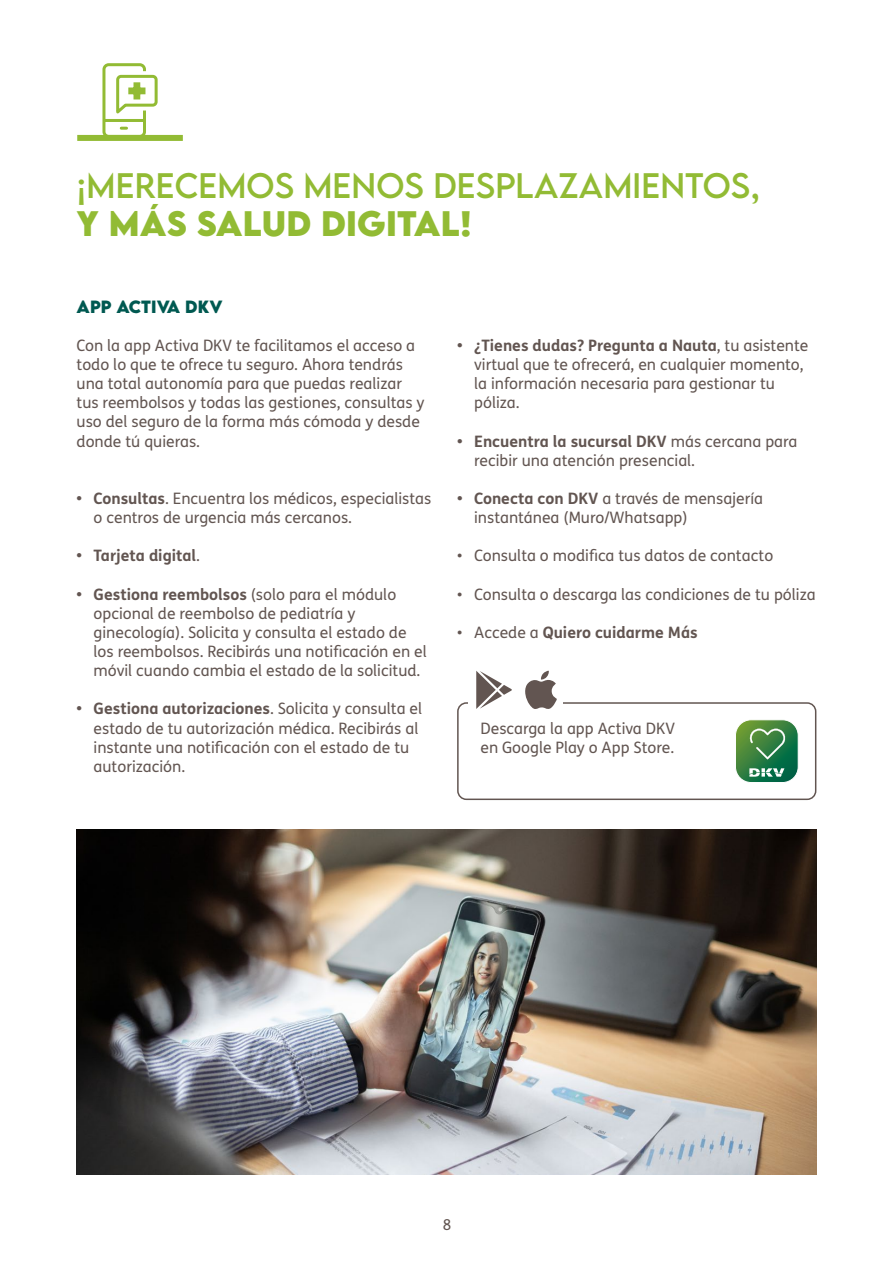
<style>
.page{position:relative;width:893px;height:1263px;background:#fff}
.page>*{position:absolute;margin:0;border:0;box-sizing:border-box;transform-origin:0 0}
.t1{font:31.5px "LEMONMILK Pro FTR";letter-spacing:.005em;color:#92bb34}
.t2{font:700 31.5px "LEMONMILK Pro FTR";letter-spacing:.005em;color:#92bb34}
.t3{font:15.75px/19.2px "FS Me";color:#625551}
.t4{font:700 15.75px "FS Me";color:#625551}
.t5{font:700 15.75px "LEMONMILK Pro FTR";letter-spacing:.005em;color:#005951}
.t6{font:15px "FS Me";color:#625551}
.s1{font-weight:700}
.s2{font-weight:400}
</style>
<div class="page">
<div style="left:457px;top:702px;width:359px;height:98px;border:2px solid #625551;border-radius:9px"></div>
<div style="left:468px;top:658px;width:95px;height:57px;background:#fff"></div>
<div style="left:77px;top:135px;width:106px;height:6px;background:#92bb34"></div>
<svg style="left:101px;top:63px;width:58px;height:72px"></svg>
<svg style="left:476px;top:671px;width:36px;height:38px"></svg>
<svg style="left:525px;top:671px;width:32px;height:38px"></svg>
<img style="left:77px;top:830px;width:739px;height:344px">
<div style="left:735px;top:719px;width:64px;height:64px;border:1px solid #fff;border-radius:16px"></div>
<svg style="left:735px;top:720px;width:63px;height:62px;background:#50925e"></svg>
<h1 class="t1" style="left:77px;top:165px;width:685px">¡MERECEMOS MENOS DESPLAZAMIENTOS,</h1>
<h1 class="t2" style="left:77px;top:202px;width:397px">Y MÁS SALUD DIGITAL!</h1>
<p class="t5" style="left:77px;top:296px;width:148px">APP ACTIVA DKV</p>
<p class="t3" style="left:77px;top:335px;width:350px">Con la app Activa DKV te facilitamos el acceso a todo lo que te ofrece tu seguro. Ahora tendrás una total autonomía para que puedas realizar tus reembolsos y todas las gestiones, consultas y uso del seguro de la forma más cómoda y desde donde tú quieras.</p>
<p class="t3" style="left:94px;top:488px;width:339px;text-indent:-17px"><span class="s1">• Consultas</span>. Encuentra los médicos, especialistas o centros de urgencia más cercanos.</p>
<p class="t4" style="left:77px;top:544px;width:125px">• Tarjeta digital<span class="s2">.</span></p>
<p class="t3" style="left:94px;top:584px;width:335px;text-indent:-17px"><span class="s1">• Gestiona reembolsos</span> (solo para el módulo opcional de reembolso de pediatría y ginecología). Solicita y consulta el estado de los reembolsos. Recibirás una notificación en el móvil cuando cambia el estado de la solicitud.</p>
<p class="t3" style="left:94px;top:699px;width:330px;text-indent:-17px"><span class="s1">• Gestiona autorizaciones</span>. Solicita y consulta el estado de tu autorización médica. Recibirás al instante una notificación con el estado de tu autorización.</p>
<p class="t3" style="left:474px;top:335px;width:336px;text-indent:-17px"><span class="s1">• ¿Tienes dudas? Pregunta a Nauta</span>, tu asistente virtual que te ofrecerá, en cualquier momento, la información necesaria para gestionar tu póliza.</p>
<p class="t3" style="left:474px;top:431px;width:325px;text-indent:-17px"><span class="s1">• Encuentra la sucursal DKV</span> más cercana para recibir una atención presencial.</p>
<p class="t3" style="left:474px;top:488px;width:291px;text-indent:-17px"><span class="s1">• Conecta con DKV</span> a través de mensajería instantánea (Muro/Whatsapp)</p>
<p class="t3" style="left:457px;top:546px;width:318px">• Consulta o modifica tus datos de contacto</p>
<p class="t3" style="left:457px;top:584px;width:360px">• Consulta o descarga las condiciones de tu póliza</p>
<p class="t4" style="left:457px;top:620px;width:242px"><span class="s2">• Accede a</span> Quiero cuidarme Más</p>
<p class="t3" style="left:480px;top:718px;width:196px">Descarga la app Activa DKV en Google Play o App Store.</p>
<p class="t6" style="left:443px;top:1215px;width:10px">8</p>
</div>
